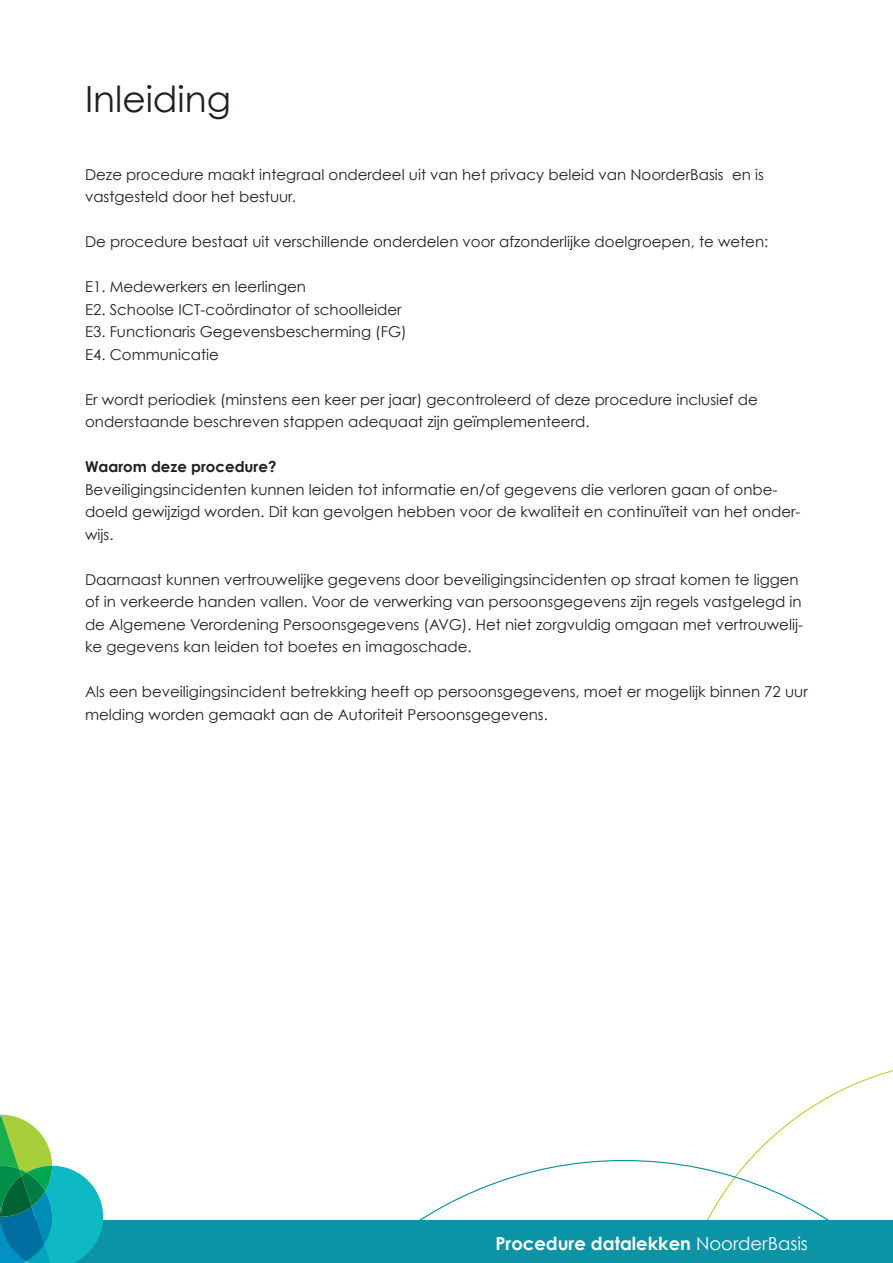
<style>
.page{position:relative;width:893px;height:1263px;background:#fff}
.page>*{position:absolute;margin:0;border:0;box-sizing:border-box;transform-origin:0 0}
.t1{font:36px "Century Gothic";color:#231f20}
.t2{font:700 18px "Century Gothic";color:#fff}
.t3{font:15px/22.5px "Century Gothic";color:#231f20}
.t4{font:700 15px "Century Gothic";color:#231f20}
.s1{font-weight:400}
</style>
<div class="page">
<svg style="left:749px;top:1070px;width:144px;height:90px"></svg>
<svg style="left:419px;top:1160px;width:410px;height:60px"></svg>
<div style="left:0;top:1220px;width:893px;height:43px;background:#0c93a6"></div>
<svg style="left:0;top:1115px;width:103px;height:148px"></svg>
<h1 class="t1" style="left:85px;top:77px;width:147px">Inleiding</h1>
<p class="t3" style="left:85px;top:163px;width:680px">Deze procedure maakt integraal onderdeel uit van het privacy beleid van NoorderBasis en is vastgesteld door het bestuur.</p>
<p class="t3" style="left:85px;top:230px;width:685px">De procedure bestaat uit verschillende onderdelen voor afzonderlijke doelgroepen, te weten:</p>
<p class="t3" style="left:85px;top:275px;width:323px">E1. Medewerkers en leerlingen<br>E2. Schoolse ICT-coördinator of schoolleider E3. Functionaris Gegevensbescherming (FG)<br>E4. Communicatie</p>
<p class="t3" style="left:85px;top:388px;width:674px">Er wordt periodiek (minstens een keer per jaar) gecontroleerd of deze procedure inclusief de onderstaande beschreven stappen adequaat zijn geïmplementeerd.</p>
<p class="t4" style="left:85px;top:457px;width:193px">Waarom deze procedure?</p>
<p class="t3" style="left:85px;top:478px;width:717px">Beveiligingsincidenten kunnen leiden tot informatie en/of gegevens die verloren gaan of onbe&shy;doeld gewijzigd worden. Dit kan gevolgen hebben voor de kwaliteit en continuïteit van het onder&shy;wijs.</p>
<p class="t3" style="left:85px;top:568px;width:719px">Daarnaast kunnen vertrouwelijke gegevens door beveiligingsincidenten op straat komen te liggen of in verkeerde handen vallen. Voor de verwerking van persoonsgegevens zijn regels vastgelegd in de Algemene Verordening Persoonsgegevens (AVG). Het niet zorgvuldig omgaan met vertrouwelij&shy;ke gegevens kan leiden tot boetes en imagoschade.</p>
<p class="t3" style="left:85px;top:680px;width:724px">Als een beveiligingsincident betrekking heeft op persoonsgegevens, moet er mogelijk binnen 72 uur melding worden gemaakt aan de Autoriteit Persoonsgegevens.</p>
<p class="t2" style="left:495px;top:1232px;width:314px">Procedure datalekken <span class="s1">NoorderBasis</span></p>
</div>
